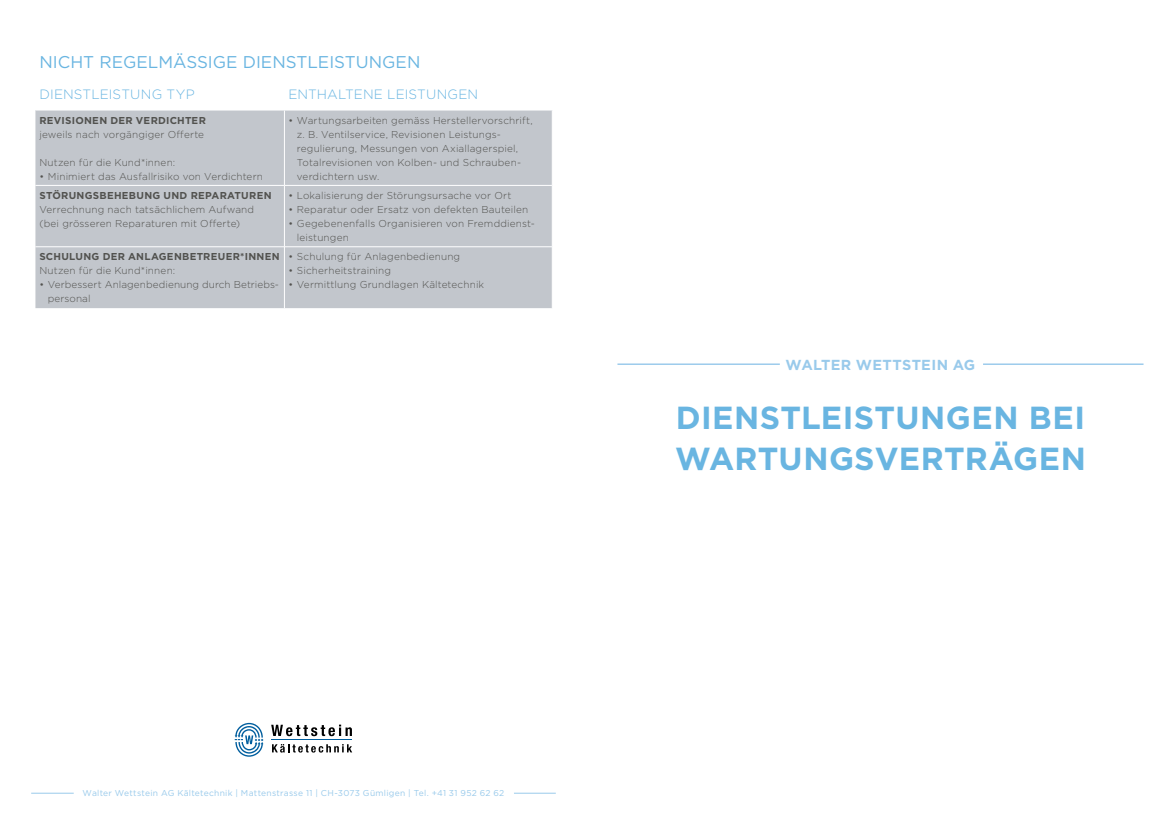
<style>
.page{position:relative;width:1174px;height:831px;background:#fff}
.page>*{position:absolute;margin:0;border:0;box-sizing:border-box;transform-origin:0 0}
.t1{font:700 31.9px/40.6px "Gotham";letter-spacing:.01em;color:#69b5e1}
.t2{font:17px "Gotham";color:#69b5e1}
.t3{font:700 14.5px "Gotham";letter-spacing:.02em;color:#99caeb}
.t4{font:300 13.5px "Gotham";letter-spacing:.01em;color:#69b5e1}
.t5{font:300 10px/14px "Gotham";letter-spacing:.015em;color:#52524f}
.t6{font:700 10px "Gotham";letter-spacing:.03em;color:#52524f}
.t7{font:8.5px "Gotham";letter-spacing:.035em;color:#99caeb}
</style>
<div class="page">
<svg style="left:235px;top:722px;width:28px;height:34px"></svg>
<svg style="left:271px;top:724px;width:81px;height:12px"></svg>
<hr style="left:271px;top:739px;width:81px;height:1px;background:#005e9e">
<svg style="left:272px;top:744px;width:80px;height:8px"></svg>
<hr style="left:31px;top:792px;width:43px;height:1px;background:#99caeb">
<hr style="left:514px;top:792px;width:42px;height:1px;background:#99caeb">
<div style="left:35px;top:110px;width:517px;height:198px;background:#c2c6cc"></div>
<hr style="left:35px;top:185px;width:249px;height:1px;background:#fff">
<hr style="left:285px;top:185px;width:267px;height:1px;background:#fff">
<hr style="left:35px;top:246px;width:249px;height:1px;background:#fff">
<hr style="left:285px;top:246px;width:267px;height:1px;background:#fff">
<hr style="left:284px;top:110px;width:1px;height:75px;background:#fff">
<hr style="left:284px;top:185px;width:1px;height:62px;background:#fff">
<hr style="left:284px;top:247px;width:1px;height:61px;background:#fff">
<hr style="left:617px;top:363px;width:163px;height:2px;background:#99caeb">
<hr style="left:983px;top:363px;width:160px;height:2px;background:#99caeb">
<h2 class="t2" style="left:39px;top:51px;width:382px">NICHT REGELMÄSSIGE DIENSTLEISTUNGEN</h2>
<h3 class="t4" style="left:39px;top:86px;width:157px">DIENSTLEISTUNG TYP</h3>
<h3 class="t4" style="left:288px;top:86px;width:191px">ENTHALTENE LEISTUNGEN</h3>
<p class="t6" style="left:39px;top:113px;width:168px">REVISIONEN DER VERDICHTER</p>
<p class="t5" style="left:39px;top:127px;width:166px">jeweils nach vorgängiger Offerte</p>
<p class="t5" style="left:39px;top:155px;width:137px">Nutzen für die Kund*innen:</p>
<p class="t5" style="left:39px;top:169px;width:225px">• Minimiert das Ausfallrisiko von Verdichtern</p>
<p class="t5" style="left:297px;top:113px;width:237px;text-indent:-8px">• Wartungsarbeiten gemäss Herstellervorschrift, z. B. Ventilservice, Revisionen Leistungs&shy;regulierung, Messungen von Axiallagerspiel, Totalrevisionen von Kolben- und Schrauben&shy;verdichtern usw.</p>
<p class="t6" style="left:39px;top:189px;width:234px">STÖRUNGSBEHEBUNG UND REPARATUREN</p>
<p class="t5" style="left:39px;top:202px;width:216px">Verrechnung nach tatsächlichem Aufwand (bei grösseren Reparaturen mit Offerte)</p>
<p class="t6" style="left:39px;top:250px;width:242px">SCHULUNG DER ANLAGENBETREUER*INNEN</p>
<p class="t5" style="left:39px;top:264px;width:137px">Nutzen für die Kund*innen:</p>
<p class="t5" style="left:48px;top:278px;width:233px;text-indent:-9px">• Verbessert Anlagenbedienung durch Betriebs&shy;personal</p>
<p class="t5" style="left:288px;top:188px;width:224px">• Lokalisierung der Störungsursache vor Ort</p>
<p class="t5" style="left:288px;top:202px;width:241px">• Reparatur oder Ersatz von defekten Bauteilen</p>
<p class="t5" style="left:297px;top:216px;width:240px;text-indent:-8px">• Gegebenenfalls Organisieren von Fremddienst&shy;leistungen</p>
<p class="t5" style="left:288px;top:250px;width:173px">• Schulung für Anlagenbedienung</p>
<p class="t5" style="left:288px;top:264px;width:104px">• Sicherheitstraining</p>
<p class="t5" style="left:288px;top:278px;width:197px">• Vermittlung Grundlagen Kältetechnik</p>
<p class="t7" style="left:83px;top:788px;width:423px">Walter Wettstein AG Kältetechnik | Mattenstrasse 11 | CH-3073 Gümligen | Tel. +41 31 952 62 62</p>
<h3 class="t3" style="left:785px;top:355px;width:191px">WALTER WETTSTEIN AG</h3>
<h1 class="t1" style="left:675px;top:397px;width:412px">DIENSTLEISTUNGEN BEI<br>WARTUNGSVERTRÄGEN</h1>
</div>
